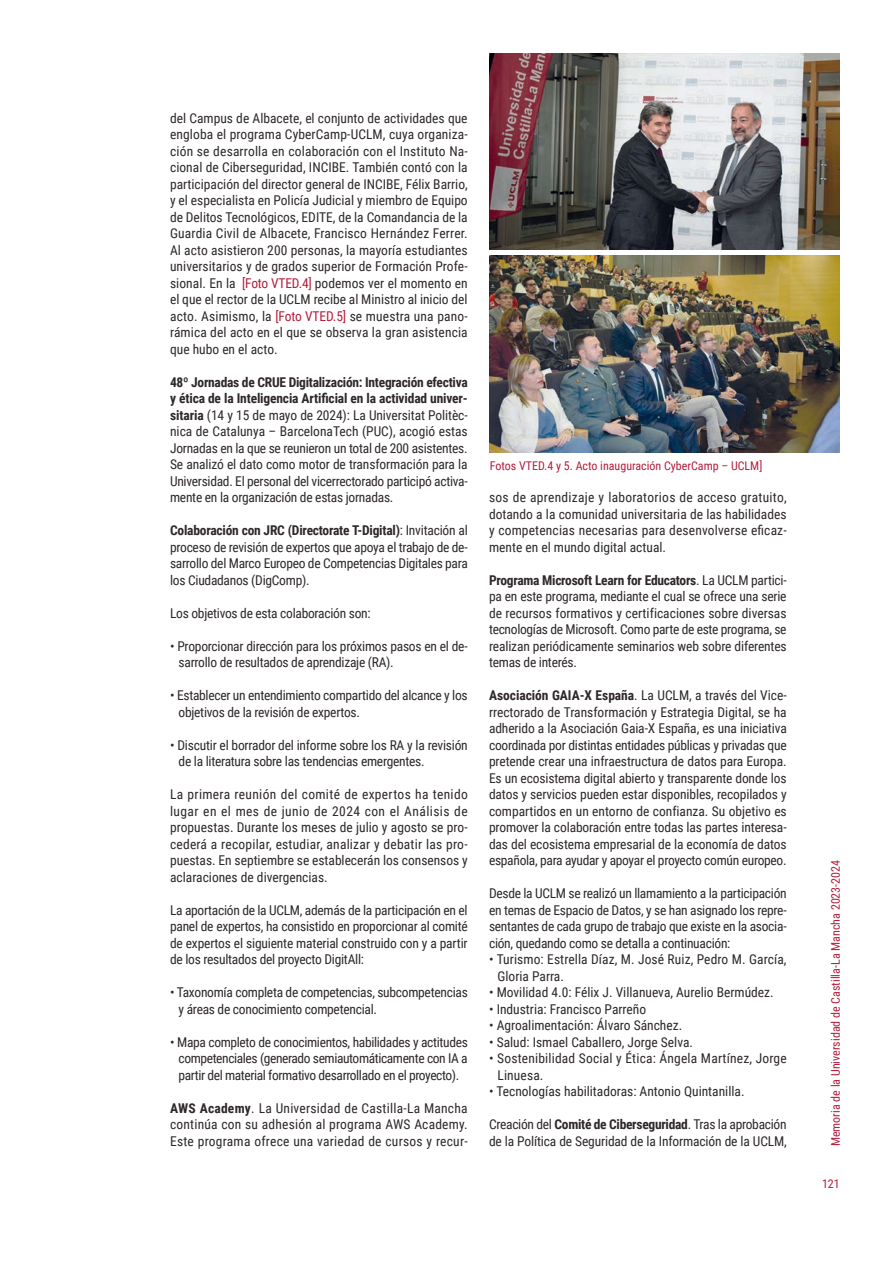
<style>
.page{position:relative;width:893px;height:1263px;background:#fff}
.page>*{position:absolute;margin:0;border:0;box-sizing:border-box;transform-origin:0 0}
.txt_corrido{font:13.5px/16.5px "Roboto Condensed";letter-spacing:-.02em;color:#2e2828;text-align:justify}
.txt_corrido-2{font:13.5px "Roboto Condensed";color:#2e2828}
.txt_corrido-3{font:13.5px/16.5px "Roboto Condensed";letter-spacing:.005em;color:#2e2828}
.txt_corrido-4{font:13.5px/16.5px "Roboto Condensed";letter-spacing:.015em;color:#2e2828}
.txt_corrido-5{font:12px "Roboto Condensed";color:#b41d3b}
.s1{color:#b41d3b}
.s2{font-weight:700}
</style>
<div class="page">
<img style="left:490px;top:53px;width:350px;height:197px">
<img style="left:490px;top:256px;width:350px;height:196px">
<p class="txt_corrido" style="left:170px;top:109px;width:299px">del Campus de Albacete, el conjunto de actividades que engloba el programa CyberCamp-UCLM, cuya organiza&shy;ción se desarrolla en colaboración con el Instituto Na&shy;cional de Ciberseguridad, INCIBE. También contó con la participación del director general de INCIBE, Félix Barrio, y el especialista en Policía Judicial y miembro de Equipo de Delitos Tecnológicos, EDITE, de la Comandancia de la Guardia Civil de Albacete, Francisco Hernández Ferrer.<br>Al acto asistieron 200 personas, la mayoría estudiantes universitarios y de grados superior de Formación Profe&shy;sional. En la <span class="s1">[Foto VTED.4]</span> podemos ver el momento en el que el rector de la UCLM recibe al Ministro al inicio del acto. Asimismo, la <span class="s1">[Foto VTED.5]</span> se muestra una pano&shy;rámica del acto en el que se observa la gran asistencia que hubo en el acto.</p>
<p class="txt_corrido" style="left:170px;top:373px;width:299px"><span class="s2">48º Jornadas de CRUE Digitalización: Integración efectiva y ética de la Inteligencia Artificial en la actividad univer&shy;sitaria</span> (14 y 15 de mayo de 2024): La Universitat Politèc&shy;nica de Catalunya – BarcelonaTech (PUC), acogió estas Jornadas en la que se reunieron un total de 200 asistentes.<br>Se analizó el dato como motor de transformación para la Universidad. El personal del vicerrectorado participó activa&shy;mente en la organización de estas jornadas.</p>
<p class="txt_corrido" style="left:170px;top:522px;width:299px"><span class="s2">Colaboración con JRC (Directorate T-Digital)</span>: Invitación al proceso de revisión de expertos que apoya el trabajo de de&shy;sarrollo del Marco Europeo de Competencias Digitales para los Ciudadanos (DigComp).</p>
<p class="txt_corrido" style="left:170px;top:604px;width:202px">Los objetivos de esta colaboración son:</p>
<p class="txt_corrido" style="left:179px;top:637px;width:291px;text-indent:-9px">• Proporcionar dirección para los próximos pasos en el de&shy;sarrollo de resultados de aprendizaje (RA).</p>
<p class="txt_corrido" style="left:179px;top:687px;width:291px;text-indent:-9px">• Establecer un entendimiento compartido del alcance y los objetivos de la revisión de expertos.</p>
<p class="txt_corrido" style="left:179px;top:736px;width:291px;text-indent:-9px">• Discutir el borrador del informe sobre los RA y la revisión de la literatura sobre las tendencias emergentes.</p>
<p class="txt_corrido" style="left:170px;top:786px;width:299px">La primera reunión del comité de expertos ha tenido lugar en el mes de junio de 2024 con el Análisis de propuestas. Durante los meses de julio y agosto se pro&shy;cederá a recopilar, estudiar, analizar y debatir las pro&shy;puestas. En septiembre se establecerán los consensos y aclaraciones de divergencias.</p>
<p class="txt_corrido" style="left:170px;top:901px;width:299px">La aportación de la UCLM, además de la participación en el panel de expertos, ha consistido en proporcionar al comité de expertos el siguiente material construido con y a partir de los resultados del proyecto DigitAll:</p>
<p class="txt_corrido" style="left:179px;top:984px;width:291px;text-indent:-9px">• Taxonomía completa de competencias, subcompetencias y áreas de conocimiento competencial.</p>
<p class="txt_corrido" style="left:179px;top:1033px;width:291px;text-indent:-9px">• Mapa completo de conocimientos, habilidades y actitudes competenciales (generado semiautomáticamente con IA a partir del material formativo desarrollado en el proyecto).</p>
<p class="txt_corrido" style="left:170px;top:1099px;width:299px"><span class="s2">AWS Academy</span>. La Universidad de Castilla-La Mancha continúa con su adhesión al programa AWS Academy.<br>Este programa ofrece una variedad de cursos y recur-</p>
<p class="txt_corrido-5" style="left:490px;top:457px;width:274px">Fotos VTED.4 y 5. Acto inauguración CyberCamp – UCLM]</p>
<p class="txt_corrido" style="left:489px;top:489px;width:299px">sos de aprendizaje y laboratorios de acceso gratuito, dotando a la comunidad universitaria de las habilidades y competencias necesarias para desenvolverse eficaz&shy;mente en el mundo digital actual.</p>
<p class="txt_corrido" style="left:489px;top:571px;width:299px"><span class="s2">Programa Microsoft Learn for Educators</span>. La UCLM partici&shy;pa en este programa, mediante el cual se ofrece una serie de recursos formativos y certificaciones sobre diversas tecnologías de Microsoft. Como parte de este programa, se realizan periódicamente seminarios web sobre diferentes temas de interés.</p>
<p class="txt_corrido" style="left:489px;top:687px;width:299px"><span class="s2">Asociación GAIA-X España</span>. La UCLM, a través del Vice&shy;rrectorado de Transformación y Estrategia Digital, se ha adherido a la Asociación Gaia-X España, es una iniciativa coordinada por distintas entidades públicas y privadas que pretende crear una infraestructura de datos para Europa.<br>Es un ecosistema digital abierto y transparente donde los datos y servicios pueden estar disponibles, recopilados y compartidos en un entorno de confianza. Su objetivo es promover la colaboración entre todas las partes interesa&shy;das del ecosistema empresarial de la economía de datos española, para ayudar y apoyar el proyecto común europeo.</p>
<p class="txt_corrido" style="left:489px;top:884px;width:299px">Desde la UCLM se realizó un llamamiento a la participación en temas de Espacio de Datos, y se han asignado los repre&shy;sentantes de cada grupo de trabajo que existe en la asocia&shy;ción, quedando como se detalla a continuación:</p>
<p class="txt_corrido-3" style="left:497px;top:950px;width:291px;text-indent:-9px">• Turismo: Estrella Díaz, M. José Ruiz, Pedro M. García,<br>Gloria Parra.</p>
<p class="txt_corrido-2" style="left:489px;top:983px;width:286px">• Movilidad 4.0: Félix J. Villanueva, Aurelio Bermúdez.</p>
<p class="txt_corrido-2" style="left:489px;top:999px;width:159px">• Industria: Francisco Parreño</p>
<p class="txt_corrido-2" style="left:489px;top:1016px;width:195px">• Agroalimentación: Álvaro Sánchez.</p>
<p class="txt_corrido-2" style="left:489px;top:1032px;width:205px">• Salud: Ismael Caballero, Jorge Selva.</p>
<p class="txt_corrido-4" style="left:497px;top:1049px;width:291px;text-indent:-9px">• Sostenibilidad Social y Ética: Ángela Martínez, Jorge<br>Linuesa.</p>
<p class="txt_corrido-2" style="left:489px;top:1082px;width:257px">• Tecnologías habilitadoras: Antonio Quintanilla.</p>
<p class="txt_corrido" style="left:489px;top:1115px;width:299px">Creación del <span class="s2">Comité de Ciberseguridad</span>. Tras la aprobación de la Política de Seguridad de la Información de la UCLM,</p>
<p class="txt_corrido-5" style="left:827px;top:1146px;width:288px;rotate:-90deg">Memoria de la Universidad de Castilla-La Mancha 2023-2024</p>
<p class="txt_corrido-5" style="left:822px;top:1175px;width:19px">121</p>
</div>
